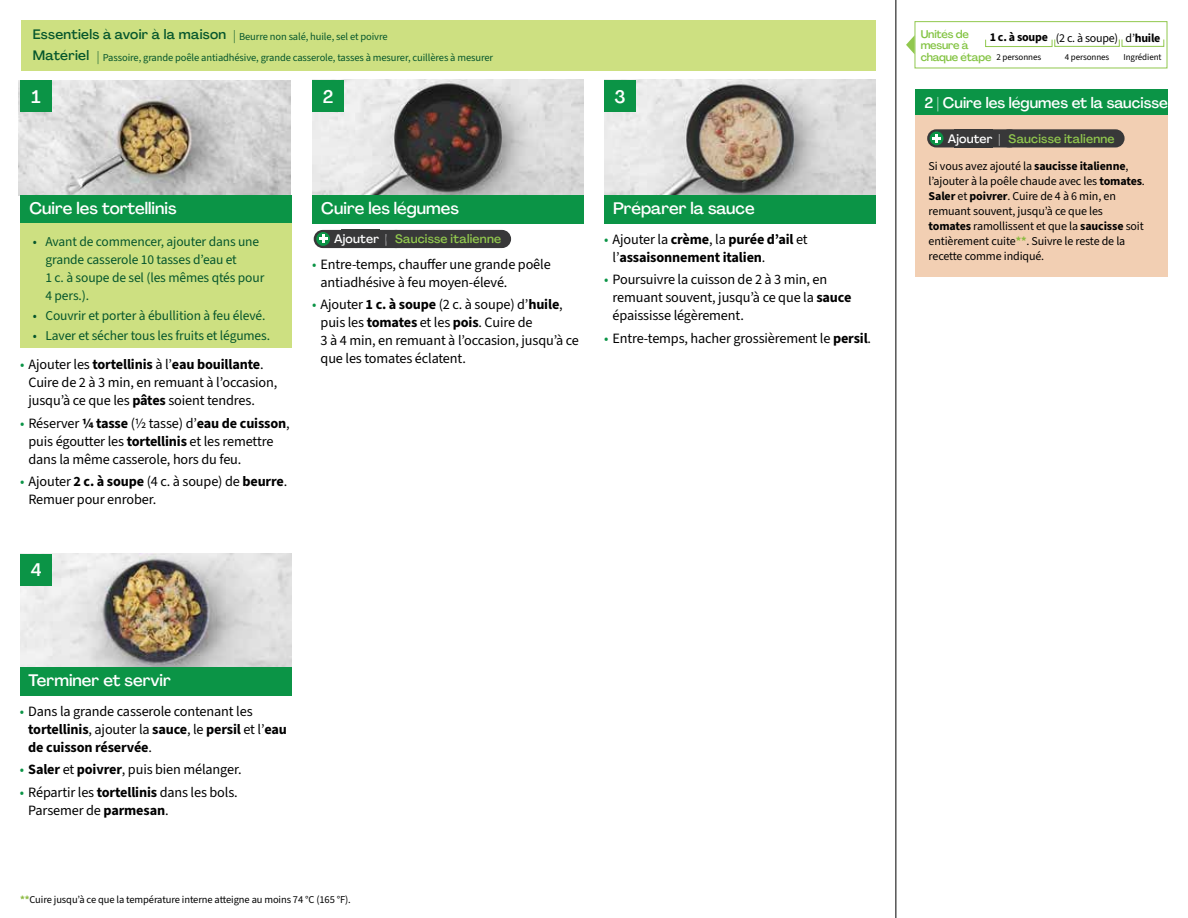
<style>
.page{position:relative;width:1188px;height:918px;background:#fff}
.page>*{position:absolute;margin:0;border:0;box-sizing:border-box;transform-origin:0 0}
.t1{font:500 18px "Agrandir";color:#fff}
.t2{font:500 16.5px "Agrandir";color:#fff}
.t3{font:500 15px "Agrandir";color:#fff}
.t4{font:14.25px/18px "Source Sans 3";letter-spacing:-.01em;color:#000}
.t5{font:700 14.25px/18px "Source Sans 3";letter-spacing:-.01em;color:#000}
.t6{font:13.5px/18px "Source Sans 3";letter-spacing:-.01em;color:#05562c}
.t7{font:500 13.5px "Agrandir";letter-spacing:.02em;color:#05562c}
.t8{font:500 12.15px "Agrandir";letter-spacing:.015em;color:#91c84e}
.t9{font:12px/15px "Source Sans 3";letter-spacing:-.01em;color:#000}
.t10{font:700 12px "Source Sans 3";letter-spacing:-.02em;color:#000}
.t11{font:500 11.1px/11.7px "Agrandir";letter-spacing:-.015em;color:#82c341}
.t12{font:10.5px "Source Sans 3";letter-spacing:-.01em;color:#05562c}
.t13{font:10.5px "Source Sans 3";letter-spacing:-.01em;color:#000}
.t14{font:9px "Source Sans 3";letter-spacing:-.01em;color:#000}
.s1{font-family:"Agrandir";font-weight:500;font-size:13.5px}
.s2{font-weight:400}
.s3{color:#0b9446}
.s4{font-weight:700}
.s5{color:#fff}
.s6{font-weight:400;color:#0b9446}
.s7{font-weight:700;color:#8cba42}
</style>
<div class="page">
<img style="left:20px;top:554px;width:272px;height:113px">
<img style="left:19px;top:81px;width:271px;height:115px">
<img style="left:312px;top:80px;width:272px;height:115px">
<img style="left:604px;top:80px;width:272px;height:115px">
<div style="left:312px;top:195px;width:272px;height:29px;background:#0b9446"></div>
<div style="left:20px;top:195px;width:272px;height:29px;background:#0b9446"></div>
<div style="left:20px;top:667px;width:272px;height:29px;background:#0b9446"></div>
<div style="left:604px;top:195px;width:272px;height:29px;background:#0b9446"></div>
<div style="left:21px;top:20px;width:855px;height:51px;background:#cde081"></div>
<div style="left:20px;top:224px;width:272px;height:124px;background:#cde081"></div>
<hr style="left:896px;top:0;width:1px;height:918px;background:#000">
<div style="left:20px;top:554px;width:32px;height:32px;background:#0b9446"></div>
<div style="left:20px;top:80px;width:32px;height:32px;background:#0b9446"></div>
<div style="left:312px;top:80px;width:32px;height:32px;background:#0b9446"></div>
<div style="left:604px;top:80px;width:32px;height:32px;background:#0b9446"></div>
<svg style="left:906px;top:35px;width:9px;height:19px"></svg>
<div style="left:915px;top:21px;width:252px;height:47px;border:1px solid #91c84e"></div>
<div style="left:985px;top:39px;width:67px;height:8px;border:1px solid #91c84e"></div>
<div style="left:1054px;top:39px;width:66px;height:8px;border:1px solid #91c84e"></div>
<div style="left:1122px;top:39px;width:42px;height:8px;border:1px solid #91c84e"></div>
<div style="left:916px;top:115px;width:252px;height:162px;background:#f2cfb3"></div>
<div style="left:916px;top:89px;width:252px;height:26px;background:#0b9446"></div>
<div style="left:314px;top:230px;width:92px;height:18px;background:#383839;border-radius:9px"></div>
<div style="left:316px;top:232px;width:14px;height:14px;background:#0b9446;border-radius:50%"></div>
<svg style="left:319px;top:234px;width:9px;height:9px"></svg>
<div style="left:386px;top:230px;width:125px;height:18px;background:#383839;border-radius:9px"></div>
<div style="left:927px;top:129px;width:92px;height:18px;background:#383839;border-radius:9px"></div>
<div style="left:930px;top:131px;width:14px;height:14px;background:#0b9446;border-radius:50%"></div>
<svg style="left:932px;top:134px;width:9px;height:9px"></svg>
<div style="left:1000px;top:129px;width:125px;height:18px;background:#383839;border-radius:9px"></div>
<p class="t7" style="left:33px;top:26px;width:195px">Essentiels à avoir à la maison</p>
<p class="t12" style="left:233px;top:30px;width:156px"><span class="s1">|</span> Beurre non salé, huile, sel et poivre</p>
<p class="t11" style="left:921px;top:28px;width:72px">Unités de mesure à chaque étape</p>
<p class="t10" style="left:990px;top:30px;width:172px">1 c. à soupe <span class="s2">(2 c. à soupe) d’</span>huile</p>
<p class="t7" style="left:33px;top:47px;width:58px">Matériel</p>
<p class="t14" style="left:997px;top:51px;width:46px">2 personnes</p>
<p class="t14" style="left:1065px;top:51px;width:46px">4 personnes</p>
<p class="t14" style="left:1123px;top:51px;width:40px">Ingrédient</p>
<p class="t12" style="left:97px;top:51px;width:397px"><span class="s1">|</span> Passoire, grande poêle antiadhésive, grande casserole, tasses à mesurer, cuillères à mesurer</p>
<p class="t1" style="left:32px;top:86px;width:11px">1</p>
<p class="t1" style="left:323px;top:86px;width:12px">2</p>
<p class="t1" style="left:614px;top:85px;width:13px">3</p>
<p class="t2" style="left:29px;top:198px;width:149px">Cuire les tortellinis</p>
<p class="t6" style="left:45px;top:232px;width:220px;text-indent:-13px">• Avant de commencer, ajouter dans une grande casserole 10 tasses d’eau et<br>1 c. à soupe de sel (les mêmes qtés pour<br>4 pers.).</p>
<p class="t6" style="left:33px;top:306px;width:234px">• Couvrir et porter à ébullition à feu élevé.</p>
<p class="t6" style="left:33px;top:326px;width:239px">• Laver et sécher tous les fruits et légumes.</p>
<p class="t4" style="left:29px;top:356px;width:250px;text-indent:-9px"><span class="s3">•</span> Ajouter les <span class="s4">tortellinis</span> à l’<span class="s4">eau bouillante</span>.<br>Cuire de 2 à 3 min, en remuant à l’occasion, jusqu’à ce que les <span class="s4">pâtes</span> soient tendres.</p>
<p class="t4" style="left:29px;top:414px;width:263px;text-indent:-9px"><span class="s3">•</span> Réserver <span class="s4">¼ tasse</span> (½ tasse) d’<span class="s4">eau de cuisson</span>, puis égoutter les <span class="s4">tortellinis</span> et les remettre dans la même casserole, hors du feu.</p>
<p class="t4" style="left:29px;top:472px;width:260px;text-indent:-9px"><span class="s3">•</span> Ajouter <span class="s4">2 c. à soupe</span> (4 c. à soupe) de <span class="s4">beurre</span>.<br>Remuer pour enrober.</p>
<p class="t1" style="left:31px;top:559px;width:12px">4</p>
<p class="t2" style="left:321px;top:198px;width:139px">Cuire les légumes</p>
<p class="t2" style="left:613px;top:198px;width:143px">Préparer la sauce</p>
<p class="t8" style="left:334px;top:232px;width:168px"><span class="s5">Ajouter |</span> Saucisse italienne</p>
<p class="t4" style="left:321px;top:255px;width:232px;text-indent:-9px"><span class="s3">•</span> Entre-temps, chauffer une grande poêle antiadhésive à feu moyen-élevé.</p>
<p class="t4" style="left:321px;top:295px;width:260px;text-indent:-9px"><span class="s3">•</span> Ajouter <span class="s4">1 c. à soupe</span> (2 c. à soupe) d’<span class="s4">huile</span>, puis les <span class="s4">tomates</span> et les <span class="s4">pois</span>. Cuire de<br>3 à 4 min, en remuant à l’occasion, jusqu’à ce que les tomates éclatent.</p>
<p class="t5" style="left:613px;top:230px;width:197px;text-indent:-9px"><span class="s6">•</span> <span class="s2">Ajouter la</span> crème<span class="s2">, la</span> purée d’ail <span class="s2">et l’</span>assaisonnement italien<span class="s2">.</span></p>
<p class="t4" style="left:613px;top:271px;width:240px;text-indent:-9px"><span class="s3">•</span> Poursuivre la cuisson de 2 à 3 min, en remuant souvent, jusqu’à ce que la <span class="s4">sauce </span>épaississe légèrement.</p>
<p class="t4" style="left:604px;top:329px;width:269px"><span class="s3">•</span> Entre-temps, hacher grossièrement le <span class="s4">persil</span>.</p>
<p class="t2" style="left:29px;top:670px;width:144px">Terminer et servir</p>
<p class="t4" style="left:28px;top:702px;width:260px;text-indent:-9px"><span class="s3">•</span> Dans la grande casserole contenant les <span class="s4">tortellinis</span>, ajouter la <span class="s4">sauce</span>, le <span class="s4">persil</span> et l’<span class="s4">eau de cuisson réservée</span>.</p>
<p class="t4" style="left:20px;top:761px;width:223px"><span class="s3">•</span> <span class="s4">Saler</span> et <span class="s4">poivrer</span>, puis bien mélanger.</p>
<p class="t4" style="left:28px;top:783px;width:211px;text-indent:-9px"><span class="s3">•</span> Répartir les <span class="s4">tortellinis</span> dans les bols.<br>Parsemer de <span class="s4">parmesan</span>.</p>
<p class="t13" style="left:20px;top:893px;width:332px"><span class="s7">**</span>Cuire jusqu’à ce que la température interne atteigne au moins 74 °C (165 °F).</p>
<p class="t3" style="left:924px;top:93px;width:245px">2 | Cuire les légumes et la saucisse</p>
<p class="t8" style="left:948px;top:131px;width:168px"><span class="s5">Ajouter |</span> Saucisse italienne</p>
<p class="t9" style="left:929px;top:158px;width:218px">Si vous avez ajouté la <span class="s4">saucisse italienne</span>, l’ajouter à la poêle chaude avec les <span class="s4">tomates</span>.<br><span class="s4">Saler</span> et <span class="s4">poivrer</span>. Cuire de 4 à 6 min, en remuant souvent, jusqu’à ce que les <span class="s4">tomates</span> ramollissent et que la <span class="s4">saucisse</span> soit entièrement cuite<span class="s7">**</span>. Suivre le reste de la recette comme indiqué.</p>
</div>
